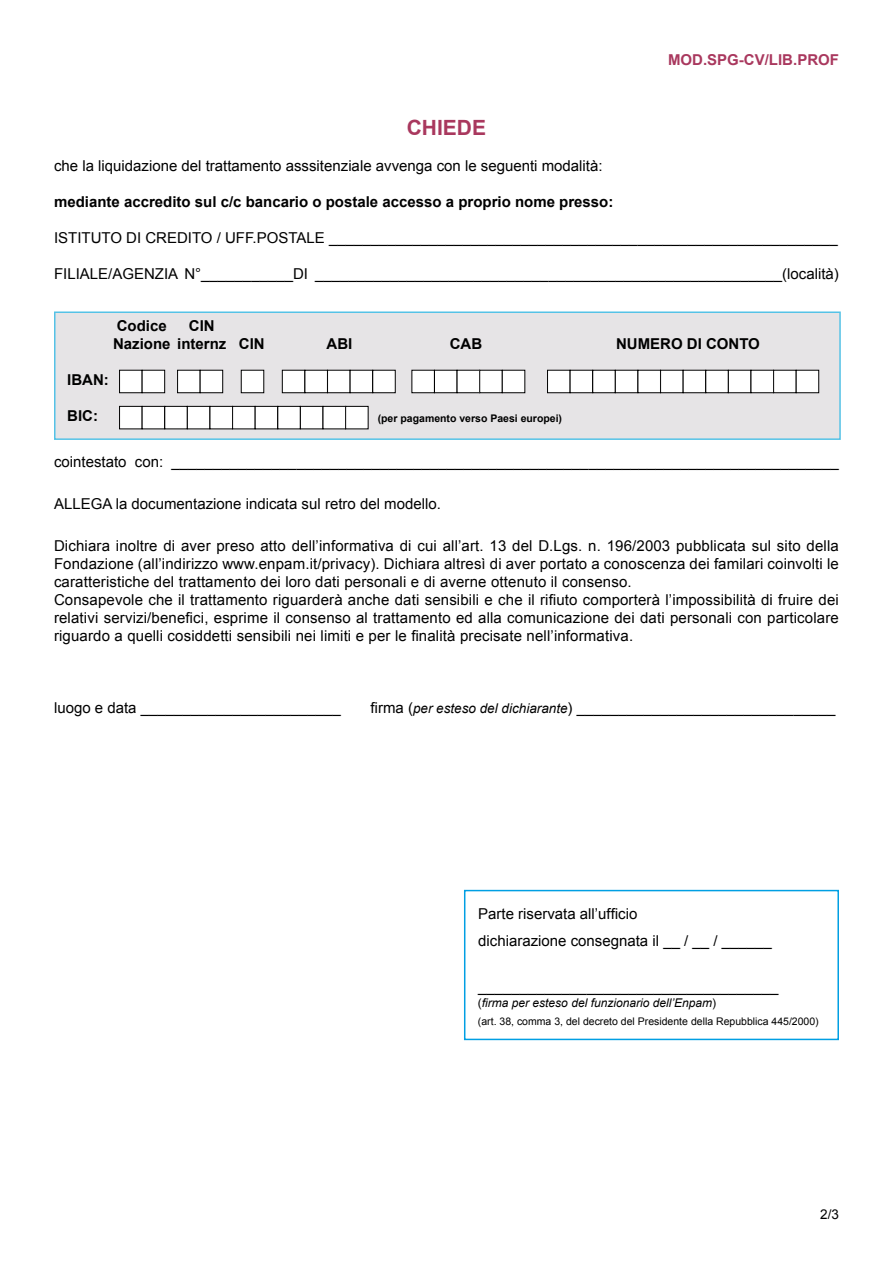
<style>
.page{position:relative;width:893px;height:1263px;background:#fff}
.page>*{position:absolute;margin:0;border:0;box-sizing:border-box;transform-origin:0 0}
.t1{font:700 21px "Arial";color:#a9385e}
.t2{font:15px/18px "Arial";letter-spacing:.01em;color:#000}
.t3{font:700 15px/18px "Arial";color:#000}
.t4{font:700 15px "Arial";color:#a9385e}
.t5{font:13.5px "Arial";color:#000}
.t6{font:italic 12px "Arial";color:#000}
.t7{font:10.5px "Arial";color:#000}
.t8{font:700 10.5px "Arial";color:#000}
.s1{font-style:italic;font-size:13.5px}
.s2{font-style:normal}
</style>
<div class="page">
<div style="left:464px;top:890px;width:375px;height:150px;border:2px solid #009fe3"></div>
<div style="left:54px;top:311px;width:787px;height:129px;background:#e6e4e6;border:2px solid #55c2e6"></div>
<div style="left:120px;top:370px;width:22px;height:23px;background:#fff"></div>
<div style="left:119px;top:370px;width:23px;height:23px;border:1px solid #000"></div>
<div style="left:142px;top:370px;width:23px;height:23px;background:#fff"></div>
<div style="left:178px;top:370px;width:22px;height:23px;background:#fff"></div>
<div style="left:177px;top:370px;width:23px;height:23px;border:1px solid #000"></div>
<div style="left:200px;top:370px;width:23px;height:23px;background:#fff"></div>
<div style="left:241px;top:370px;width:23px;height:23px;background:#fff"></div>
<div style="left:282px;top:370px;width:23px;height:23px;background:#fff"></div>
<div style="left:282px;top:370px;width:23px;height:23px;border:1px solid #000"></div>
<div style="left:305px;top:370px;width:22px;height:23px;background:#fff"></div>
<div style="left:328px;top:370px;width:22px;height:23px;background:#fff"></div>
<div style="left:327px;top:370px;width:23px;height:23px;border:1px solid #000"></div>
<div style="left:350px;top:370px;width:23px;height:23px;background:#fff"></div>
<div style="left:373px;top:370px;width:22px;height:23px;background:#fff"></div>
<div style="left:372px;top:370px;width:24px;height:23px;border:1px solid #000"></div>
<div style="left:412px;top:370px;width:22px;height:23px;background:#fff"></div>
<div style="left:434px;top:370px;width:23px;height:23px;background:#fff"></div>
<div style="left:457px;top:370px;width:23px;height:23px;background:#fff"></div>
<div style="left:480px;top:370px;width:22px;height:23px;background:#fff"></div>
<div style="left:479px;top:370px;width:24px;height:23px;border:1px solid #000"></div>
<div style="left:502px;top:370px;width:23px;height:23px;background:#fff"></div>
<div style="left:547px;top:370px;width:23px;height:23px;background:#fff"></div>
<div style="left:547px;top:370px;width:23px;height:23px;border:1px solid #000"></div>
<div style="left:570px;top:370px;width:23px;height:23px;background:#fff"></div>
<div style="left:593px;top:370px;width:22px;height:23px;background:#fff"></div>
<div style="left:592px;top:370px;width:24px;height:23px;border:1px solid #000"></div>
<div style="left:615px;top:370px;width:23px;height:23px;background:#fff"></div>
<div style="left:615px;top:370px;width:23px;height:23px;border:1px solid #000"></div>
<div style="left:638px;top:370px;width:22px;height:23px;background:#fff"></div>
<div style="left:661px;top:370px;width:22px;height:23px;background:#fff"></div>
<div style="left:660px;top:370px;width:23px;height:23px;border:1px solid #000"></div>
<div style="left:683px;top:370px;width:23px;height:23px;background:#fff"></div>
<div style="left:706px;top:370px;width:22px;height:23px;background:#fff"></div>
<div style="left:705px;top:370px;width:24px;height:23px;border:1px solid #000"></div>
<div style="left:728px;top:370px;width:23px;height:23px;background:#fff"></div>
<div style="left:728px;top:370px;width:23px;height:23px;border:1px solid #000"></div>
<div style="left:751px;top:370px;width:22px;height:23px;background:#fff"></div>
<div style="left:774px;top:370px;width:22px;height:23px;background:#fff"></div>
<div style="left:773px;top:370px;width:23px;height:23px;border:1px solid #000"></div>
<div style="left:796px;top:370px;width:23px;height:23px;background:#fff"></div>
<div style="left:120px;top:406px;width:22px;height:23px;background:#fff"></div>
<div style="left:119px;top:406px;width:23px;height:23px;border:1px solid #000"></div>
<div style="left:142px;top:406px;width:23px;height:23px;background:#fff"></div>
<div style="left:142px;top:406px;width:23px;height:23px;border:1px solid #000"></div>
<div style="left:165px;top:406px;width:22px;height:23px;background:#fff"></div>
<div style="left:164px;top:406px;width:24px;height:23px;border:1px solid #000"></div>
<div style="left:187px;top:406px;width:23px;height:23px;background:#fff"></div>
<div style="left:187px;top:406px;width:23px;height:23px;border:1px solid #000"></div>
<div style="left:210px;top:406px;width:22px;height:23px;background:#fff"></div>
<div style="left:210px;top:406px;width:23px;height:23px;border:1px solid #000"></div>
<div style="left:233px;top:406px;width:22px;height:23px;background:#fff"></div>
<div style="left:232px;top:406px;width:23px;height:23px;border:1px solid #000"></div>
<div style="left:255px;top:406px;width:23px;height:23px;background:#fff"></div>
<div style="left:255px;top:406px;width:23px;height:23px;border:1px solid #000"></div>
<div style="left:278px;top:406px;width:22px;height:23px;background:#fff"></div>
<div style="left:277px;top:406px;width:24px;height:23px;border:1px solid #000"></div>
<div style="left:300px;top:406px;width:23px;height:23px;background:#fff"></div>
<div style="left:300px;top:406px;width:23px;height:23px;border:1px solid #000"></div>
<div style="left:323px;top:406px;width:23px;height:23px;background:#fff"></div>
<div style="left:323px;top:406px;width:23px;height:23px;border:1px solid #000"></div>
<div style="left:346px;top:406px;width:22px;height:23px;background:#fff"></div>
<div style="left:345px;top:406px;width:23px;height:23px;border:1px solid #000"></div>
<p class="t4" style="left:668px;top:50px;width:172px">MOD.SPG-CV/LIB.PROF</p>
<h1 class="t1" style="left:407px;top:114px;width:81px">CHIEDE</h1>
<p class="t2" style="left:54px;top:157px;width:550px">che la liquidazione del trattamento asssitenziale avvenga con le seguenti modalità:</p>
<p class="t3" style="left:54px;top:193px;width:561px">mediante accredito sul c/c bancario o postale accesso a proprio nome presso:</p>
<p class="t2" style="left:54px;top:229px;width:785px">ISTITUTO DI CREDITO / UFF.POSTALE _____________________________________________________________</p>
<p class="t2" style="left:54px;top:265px;width:786px">FILIALE/AGENZIA N°___________DI ________________________________________________________(località)</p>
<p class="t3" style="left:113px;top:317px;width:153px;text-indent:76px">CIN<br>Nazione internz CIN</p>
<p class="t3" style="left:117px;top:317px;width:52px">Codice</p>
<p class="t3" style="left:327px;top:335px;width:27px">ABI</p>
<p class="t3" style="left:450px;top:335px;width:34px">CAB</p>
<p class="t3" style="left:616px;top:335px;width:145px">NUMERO DI CONTO</p>
<p class="t3" style="left:67px;top:371px;width:43px">IBAN:</p>
<p class="t3" style="left:67px;top:407px;width:32px">BIC:</p>
<p class="t8" style="left:378px;top:412px;width:186px">(per pagamento verso Paesi europei)</p>
<p class="t2" style="left:54px;top:453px;width:786px">cointestato con: ________________________________________________________________________________</p>
<p class="t2" style="left:54px;top:495px;width:388px">ALLEGA la documentazione indicata sul retro del modello.</p>
<p class="t2" style="left:54px;top:537px;width:786px">Dichiara inoltre di aver preso atto dell’informativa di cui all’art. 13 del D.Lgs. n. 196/2003 pubblicata sul sito della Fondazione (all’indirizzo www.enpam.it/privacy). Dichiara altresì di aver portato a conoscenza dei familari coinvolti le caratteristiche del trattamento dei loro dati personali e di averne ottenuto il consenso.<br>Consapevole che il trattamento riguarderà anche dati sensibili e che il rifiuto comporterà l’impossibilità di fruire dei relativi servizi/benefici, esprime il consenso al trattamento ed alla comunicazione dei dati personali con particolare riguardo a quelli cosiddetti sensibili nei limiti e per le finalità precisate nell’informativa.</p>
<p class="t2" style="left:54px;top:699px;width:288px">luogo e data ________________________</p>
<p class="t2" style="left:370px;top:699px;width:466px">firma (<span class="s1">per esteso del dichiarante</span>) _______________________________</p>
<p class="t2" style="left:478px;top:900px;width:295px;line-height:27px">Parte riservata all’ufficio<br>dichiarazione consegnata il __ / __ / ______</p>
<p class="t2" style="left:478px;top:978px;width:302px">____________________________________</p>
<p class="t6" style="left:478px;top:994px;width:240px"><span class="s2">(</span>firma per esteso del funzionario dell’Enpam<span class="s2">)</span></p>
<p class="t7" style="left:478px;top:1014px;width:342px">(art. 38, comma 3, del decreto del Presidente della Repubblica 445/2000)</p>
<p class="t5" style="left:820px;top:1205px;width:20px">2/3</p>
</div>
